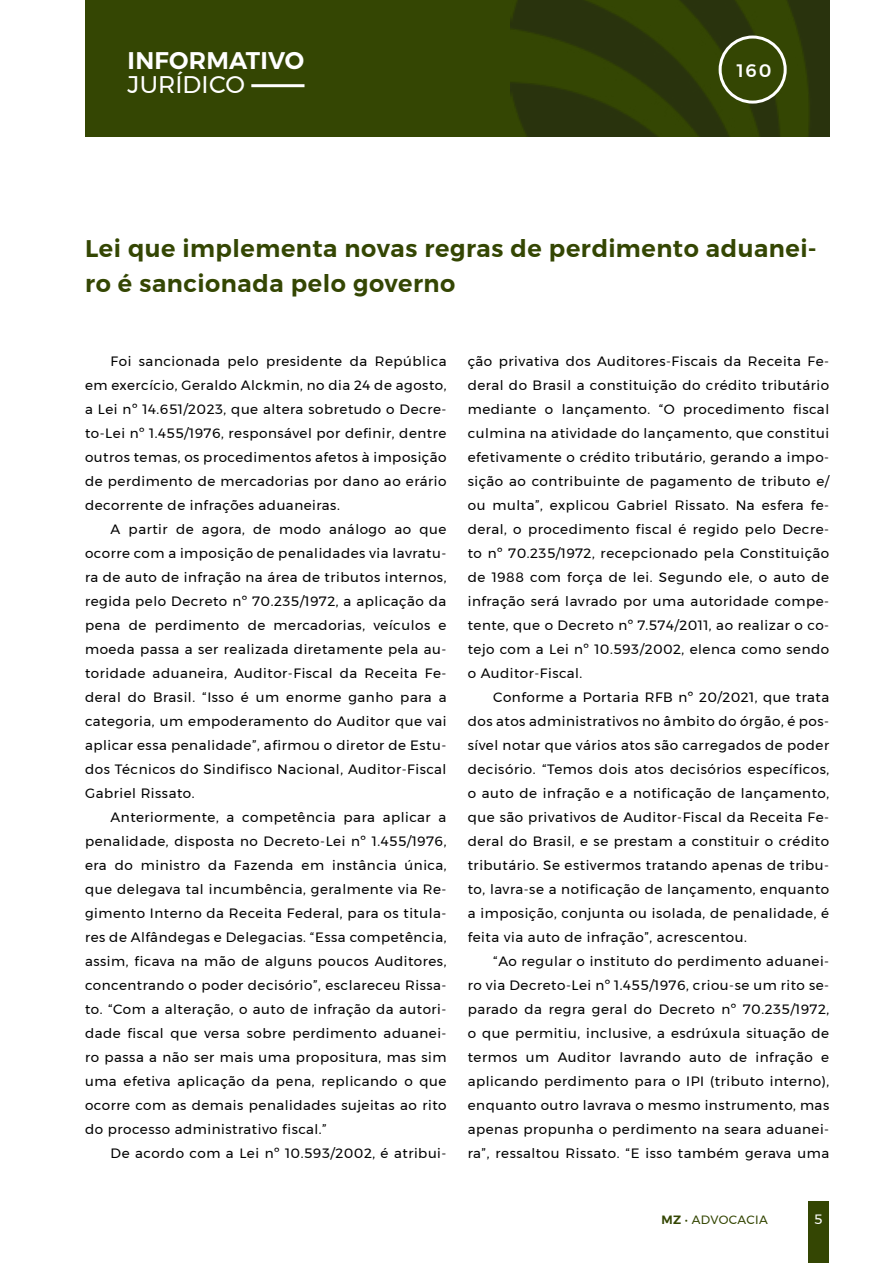
<style>
.page{position:relative;width:893px;height:1263px;background:#fff}
.page>*{position:absolute;margin:0;border:0;box-sizing:border-box;transform-origin:0 0}
.t1{font:600 24px/34.5px "Montserrat";letter-spacing:.02em;color:#344603}
.t2{font:600 24px "Montserrat";letter-spacing:.01em;color:#fff}
.t3{font:24px "Montserrat";letter-spacing:.005em;color:#fff}
.t4{font:500 18px "Montserrat";color:#fff}
.t5{font:13.5px/24px "Montserrat";letter-spacing:.04em;color:#000;text-align:justify}
.t6{font:13.5px "Montserrat";color:#fff}
.t7{font:12px "Montserrat";letter-spacing:.025em;color:#344603}
.s1{font-weight:600}
</style>
<div class="page">
<div style="left:85px;top:0;width:744px;height:136px;background:#344603"></div>
<img style="left:510px;top:0;width:319px;height:136px">
<div style="left:808px;top:1201px;width:21px;height:62px;background:#344603"></div>
<div style="left:720px;top:37px;width:65px;height:65px;background:#344603;border-radius:50%"></div>
<div style="left:719px;top:36px;width:68px;height:68px;border:3px solid #fff;border-radius:50%"></div>
<hr style="left:251px;top:84px;width:53px;height:3px;background:#fff">
<h1 class="t2" style="left:128px;top:42px;width:178px">INFORMATIVO</h1>
<h1 class="t3" style="left:128px;top:67px;width:119px">JURÍDICO</h1>
<h2 class="t4" style="left:737px;top:56px;width:36px">160</h2>
<h1 class="t1" style="left:85px;top:231px;width:733px">Lei que implementa novas regras de perdimento aduanei&shy;ro é sancionada pelo governo</h1>
<p class="t5" style="left:85px;top:349px;width:363px;text-indent:26px">Foi sancionada pelo presidente da República em exercício, Geraldo Alckmin, no dia 24 de agosto, a Lei nº 14.651/2023, que altera sobretudo o Decre&shy;to-Lei nº 1.455/1976, responsável por definir, dentre outros temas, os procedimentos afetos à imposição de perdimento de mercadorias por dano ao erário decorrente de infrações aduaneiras.</p>
<p class="t5" style="left:85px;top:517px;width:363px;text-indent:26px">A partir de agora, de modo análogo ao que ocorre com a imposição de penalidades via lavratu&shy;ra de auto de infração na área de tributos internos, regida pelo Decreto nº 70.235/1972, a aplicação da pena de perdimento de mercadorias, veículos e moeda passa a ser realizada diretamente pela au&shy;toridade aduaneira, Auditor-Fiscal da Receita Fe&shy;deral do Brasil. “Isso é um enorme ganho para a categoria, um empoderamento do Auditor que vai aplicar essa penalidade”, afirmou o diretor de Estu&shy;dos Técnicos do Sindifisco Nacional, Auditor-Fiscal Gabriel Rissato.</p>
<p class="t5" style="left:85px;top:805px;width:363px;text-indent:26px">Anteriormente, a competência para aplicar a penalidade, disposta no Decreto-Lei nº 1.455/1976, era do ministro da Fazenda em instância única, que delegava tal incumbência, geralmente via Re&shy;gimento Interno da Receita Federal, para os titula&shy;res de Alfândegas e Delegacias. “Essa competência, assim, ficava na mão de alguns poucos Auditores, concentrando o poder decisório”, esclareceu Rissa&shy;to. “Com a alteração, o auto de infração da autori&shy;dade fiscal que versa sobre perdimento aduanei&shy;ro passa a não ser mais uma propositura, mas sim uma efetiva aplicação da pena, replicando o que ocorre com as demais penalidades sujeitas ao rito do processo administrativo fiscal.”</p>
<p class="t5" style="left:111px;top:1141px;width:337px">De acordo com a Lei nº 10.593/2002, é atribui-</p>
<p class="t5" style="left:468px;top:349px;width:363px">ção privativa dos Auditores-Fiscais da Receita Fe&shy;deral do Brasil a constituição do crédito tributário mediante o lançamento. “O procedimento fiscal culmina na atividade do lançamento, que constitui efetivamente o crédito tributário, gerando a impo&shy;sição ao contribuinte de pagamento de tributo e/ ou multa”, explicou Gabriel Rissato. Na esfera fe&shy;deral, o procedimento fiscal é regido pelo Decre&shy;to nº 70.235/1972, recepcionado pela Constituição de 1988 com força de lei. Segundo ele, o auto de infração será lavrado por uma autoridade compe&shy;tente, que o Decreto nº 7.574/2011, ao realizar o co&shy;tejo com a Lei nº 10.593/2002, elenca como sendo o Auditor-Fiscal.</p>
<p class="t5" style="left:468px;top:685px;width:363px;text-indent:26px">Conforme a Portaria RFB nº 20/2021, que trata dos atos administrativos no âmbito do órgão, é pos&shy;sível notar que vários atos são carregados de poder decisório. “Temos dois atos decisórios específicos, o auto de infração e a notificação de lançamento, que são privativos de Auditor-Fiscal da Receita Fe&shy;deral do Brasil, e se prestam a constituir o crédito tributário. Se estivermos tratando apenas de tribu&shy;to, lavra-se a notificação de lançamento, enquanto a imposição, conjunta ou isolada, de penalidade, é feita via auto de infração”, acrescentou.</p>
<p class="t5" style="left:468px;top:949px;width:363px;text-indent:26px">“Ao regular o instituto do perdimento aduanei&shy;ro via Decreto-Lei nº 1.455/1976, criou-se um rito se&shy;parado da regra geral do Decreto nº 70.235/1972, o que permitiu, inclusive, a esdrúxula situação de termos um Auditor lavrando auto de infração e aplicando perdimento para o IPI (tributo interno), enquanto outro lavrava o mesmo instrumento, mas apenas propunha o perdimento na seara aduanei&shy;ra”, ressaltou Rissato. “E isso também gerava uma</p>
<p class="t7" style="left:661px;top:1210px;width:108px"><span class="s1">MZ</span> • ADVOCACIA</p>
<p class="t6" style="left:814px;top:1208px;width:10px">5</p>
</div>
